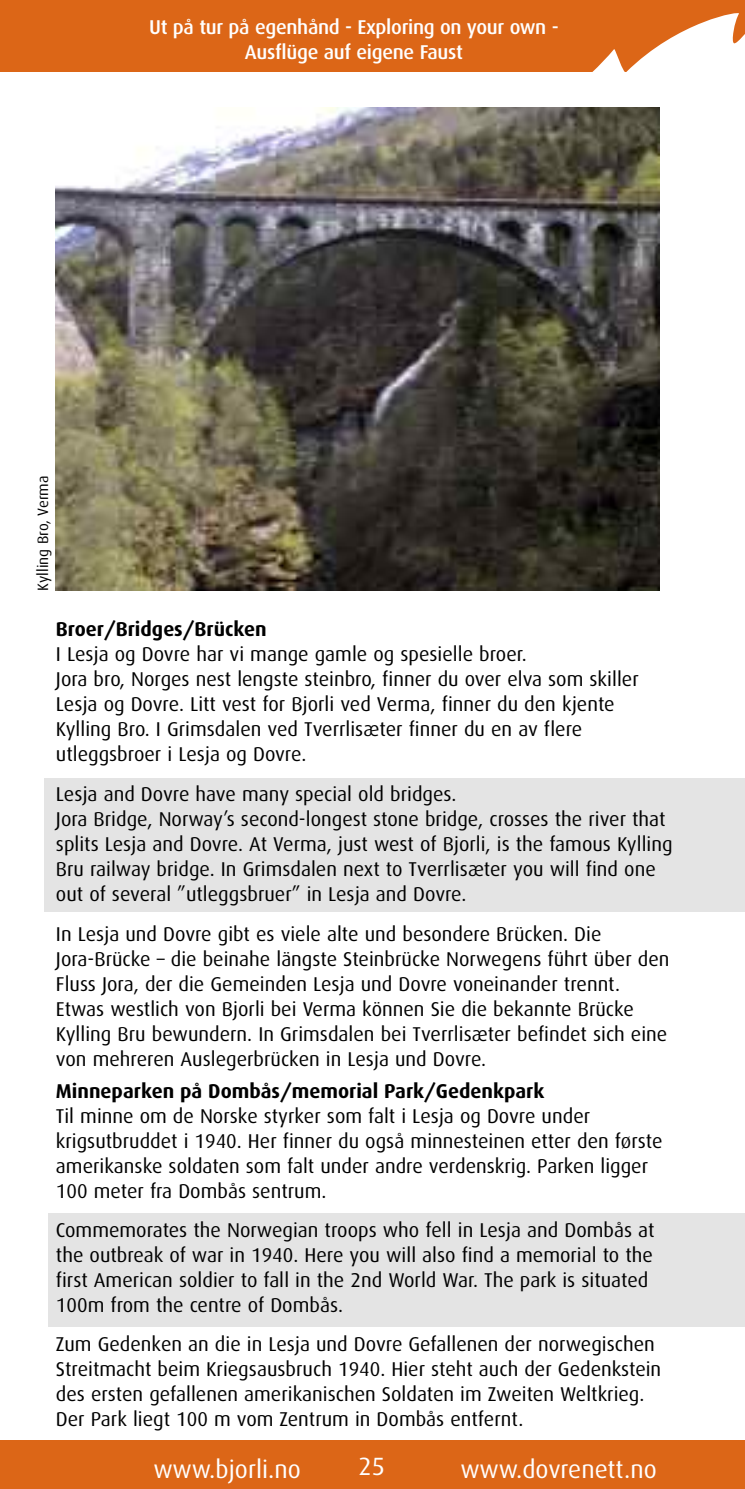
<style>
.page{position:relative;width:745px;height:1489px;background:#fff}
.page>*{position:absolute;margin:0;border:0;box-sizing:border-box;transform-origin:0 0}
.t1{font:25px "Dax";color:#fff}
.t2{font:20px/25px "Dax";color:#000}
.t3{font:700 20px "Dax";color:#000}
.t4{font:500 20px/25px "Dax";letter-spacing:-.015em;color:#fff;text-align:center}
.t5{font:15px "Dax";color:#000}
</style>
<div class="page">
<div style="left:0;top:1439px;width:743px;height:49px;background:#dc6617"></div>
<svg style="left:0;top:1px;width:743px;height:71px;background:#de722a"></svg>
<div style="left:44px;top:778px;width:699px;height:133px;background:#e4e4e4"></div>
<div style="left:48px;top:1212px;width:695px;height:114px;background:#e4e4e4"></div>
<img style="left:56px;top:107px;width:602px;height:484px">
<p class="t4" style="left:149px;top:16px;width:411px">Ut på tur på egenhånd - Exploring on your own -<br>Ausflüge auf eigene Faust</p>
<p class="t5" style="left:35px;top:590px;width:116px;rotate:-90deg">Kylling Bro, Verma</p>
<p class="t3" style="left:56px;top:619px;width:212px">Broer/Bridges/Brücken</p>
<p class="t2" style="left:56px;top:642px;width:584px">I Lesja og Dovre har vi mange gamle og spesielle broer.<br>Jora bro, Norges nest lengste steinbro, finner du over elva som skiller Lesja og Dovre. Litt vest for Bjorli ved Verma, finner du den kjente Kylling Bro. I Grimsdalen ved Tverrlisæter finner du en av flere utleggsbroer i Lesja og Dovre.</p>
<p class="t2" style="left:56px;top:781px;width:617px">Lesja and Dovre have many special old bridges.<br>Jora Bridge, Norway’s second-longest stone bridge, crosses the river that splits Lesja and Dovre. At Verma, just west of Bjorli, is the famous Kylling Bru railway bridge. In Grimsdalen next to Tverrlisæter you will find one out of several ”utleggsbruer” in Lesja and Dovre.</p>
<p class="t2" style="left:56px;top:921px;width:614px">In Lesja und Dovre gibt es viele alte und besondere Brücken. Die Jora-Brücke – die beinahe längste Steinbrücke Norwegens führt über den Fluss Jora, der die Gemeinden Lesja und Dovre voneinander trennt.<br>Etwas westlich von Bjorli bei Verma können Sie die bekannte Brücke Kylling Bru bewundern. In Grimsdalen bei Tverrlisæter befindet sich eine von mehreren Auslegerbrücken in Lesja und Dovre.</p>
<p class="t3" style="left:56px;top:1080px;width:489px">Minneparken på Dombås/memorial Park/Gedenkpark</p>
<p class="t2" style="left:56px;top:1103px;width:607px">Til minne om de Norske styrker som falt i Lesja og Dovre under krigsutbruddet i 1940. Her finner du også minnesteinen etter den første amerikanske soldaten som falt under andre verdenskrig. Parken ligger 100 meter fra Dombås sentrum.</p>
<p class="t2" style="left:56px;top:1217px;width:599px">Commemorates the Norwegian troops who fell in Lesja and Dombås at the outbreak of war in 1940. Here you will also find a memorial to the first American soldier to fall in the 2nd World War. The park is situated 100m from the centre of Dombås.</p>
<p class="t2" style="left:56px;top:1331px;width:606px">Zum Gedenken an die in Lesja und Dovre Gefallenen der norwegischen Streitmacht beim Kriegsausbruch 1940. Hier steht auch der Gedenkstein des ersten gefallenen amerikanischen Soldaten im Zweiten Weltkrieg.<br>Der Park liegt 100 m vom Zentrum in Dombås entfernt.</p>
<p class="t1" style="left:358px;top:1452px;width:28px">25</p>
<p class="t1" style="left:568px;top:1455px;width:90px">enettt.no.no</p>
<p class="t1" style="left:153px;top:1455px;width:138px">www.b.bjorli.no</p>
<p class="t1" style="left:449px;top:1455px;width:149px">www.do.dovrvrene</p>
<p class="t1" style="left:229px;top:1455px;width:73px">jorli.no</p>
<p class="t1" style="left:460px;top:1455px;width:59px">www</p>
<p class="t1" style="left:143px;top:1455px;width:59px">www</p>
</div>
